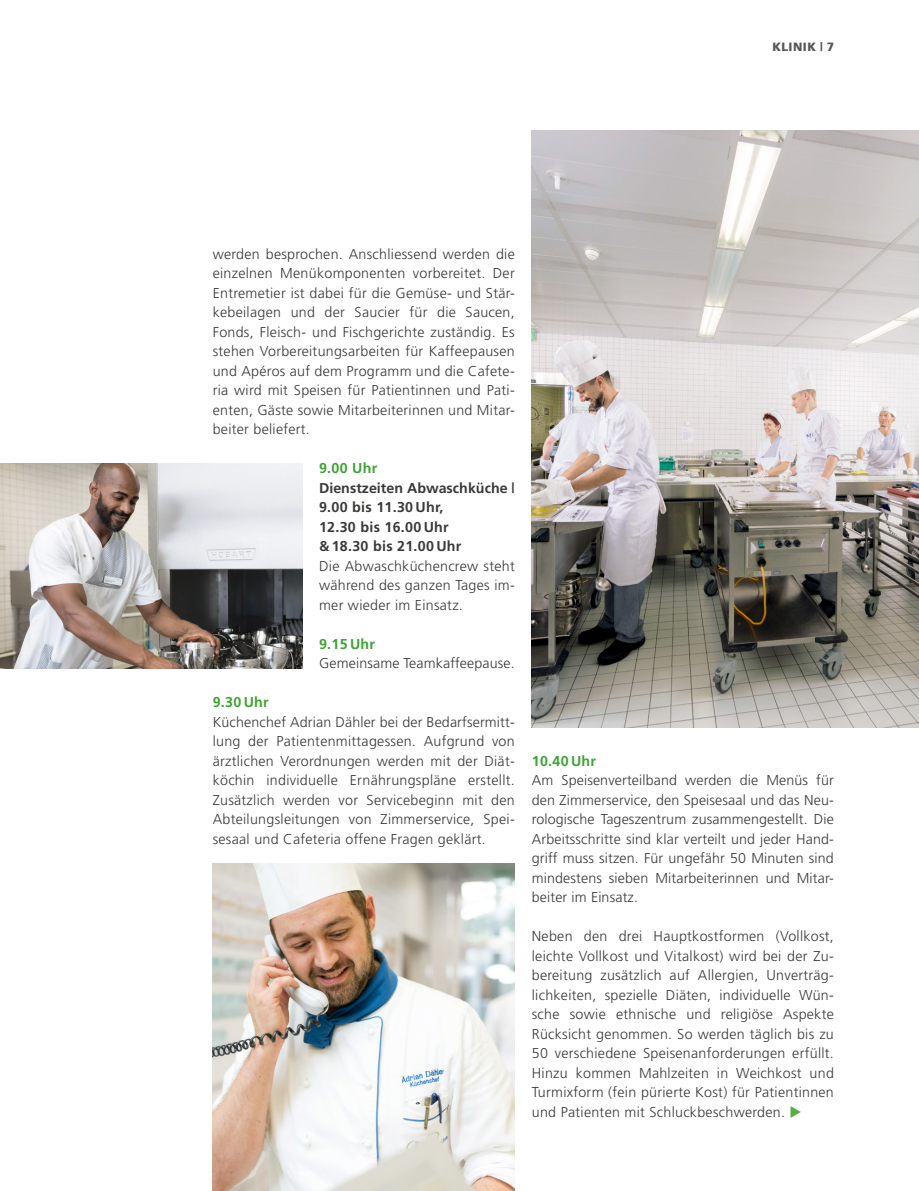
<style>
.page{position:relative;width:919px;height:1191px;background:#fff}
.page>*{position:absolute;margin:0;border:0;box-sizing:border-box;transform-origin:0 0}
.t1{font:300 14.25px/19.5px "Frutiger";letter-spacing:.02em;color:#3a3a39;text-align:justify}
.t2{font:700 14.25px/19.5px "Frutiger";letter-spacing:.02em;color:#3a3a39}
.t3{font:700 14.25px "Frutiger";letter-spacing:.02em;color:#3ca432}
.t4{font:900 12px "Frutiger";letter-spacing:.035em;color:#565655}
.s1{color:#5bac44}
</style>
<div class="page">
<img style="left:0;top:463px;width:302px;height:205px">
<img style="left:213px;top:863px;width:301px;height:328px">
<img style="left:531px;top:131px;width:387px;height:596px">
<p class="t4" style="left:772px;top:39px;width:63px">KLINIK | 7</p>
<p class="t1" style="left:213px;top:244px;width:303px">werden besprochen. Anschliessend werden die einzelnen Menükomponenten vorbereitet. Der Entremetier ist dabei für die Gemüse- und Stär&shy;kebeilagen und der Saucier für die Saucen, Fonds, Fleisch- und Fischgerichte zuständig. Es stehen Vorbereitungsarbeiten für Kaffeepausen und Apéros auf dem Programm und die Cafete&shy;ria wird mit Speisen für Patientinnen und Pati&shy;enten, Gäste sowie Mitarbeiterinnen und Mitar&shy;beiter beliefert.</p>
<p class="t3" style="left:319px;top:460px;width:60px">9.00 Uhr</p>
<p class="t2" style="left:319px;top:478px;width:197px">Dienstzeiten Abwaschküche |<br>9.00 bis 11.30 Uhr,<br>12.30 bis 16.00 Uhr<br>&amp; 18.30 bis 21.00 Uhr</p>
<p class="t1" style="left:319px;top:556px;width:197px">Die Abwaschküchencrew steht während des ganzen Tages im&shy;mer wieder im Einsatz.</p>
<p class="t3" style="left:319px;top:635px;width:58px">9.15 Uhr</p>
<p class="t1" style="left:319px;top:653px;width:197px">Gemeinsame Teamkaffeepause.</p>
<p class="t3" style="left:213px;top:694px;width:58px">9.30 Uhr</p>
<p class="t1" style="left:213px;top:712px;width:303px">Küchenchef Adrian Dähler bei der Bedarfsermitt&shy;lung der Patientenmittagessen. Aufgrund von ärztlichen Verordnungen werden mit der Diät&shy;köchin individuelle Ernährungspläne erstellt.<br>Zusätzlich werden vor Servicebeginn mit den Abteilungsleitungen von Zimmerservice, Spei&shy;sesaal und Cafeteria offene Fragen geklärt.</p>
<p class="t3" style="left:531px;top:752px;width:66px">10.40 Uhr</p>
<p class="t1" style="left:531px;top:770px;width:303px">Am Speisenverteilband werden die Menüs für den Zimmerservice, den Speisesaal und das Neu&shy;rologische Tageszentrum zusammengestellt. Die Arbeitsschritte sind klar verteilt und jeder Hand&shy;griff muss sitzen. Für ungefähr 50 Minuten sind mindestens sieben Mitarbeiterinnen und Mitar&shy;beiter im Einsatz.</p>
<p class="t1" style="left:531px;top:926px;width:303px">Neben den drei Hauptkostformen (Vollkost, leichte Vollkost und Vitalkost) wird bei der Zu&shy;bereitung zusätzlich auf Allergien, Unverträg&shy;lichkeiten, spezielle Diäten, individuelle Wün&shy;sche sowie ethnische und religiöse Aspekte Rücksicht genommen. So werden täglich bis zu 50 verschiedene Speisenanforderungen erfüllt.<br>Hinzu kommen Mahlzeiten in Weichkost und Turmixform (fein pürierte Kost) für Patientinnen und Patienten mit Schluckbeschwerden. <span class="s1">◆</span></p>
</div>
